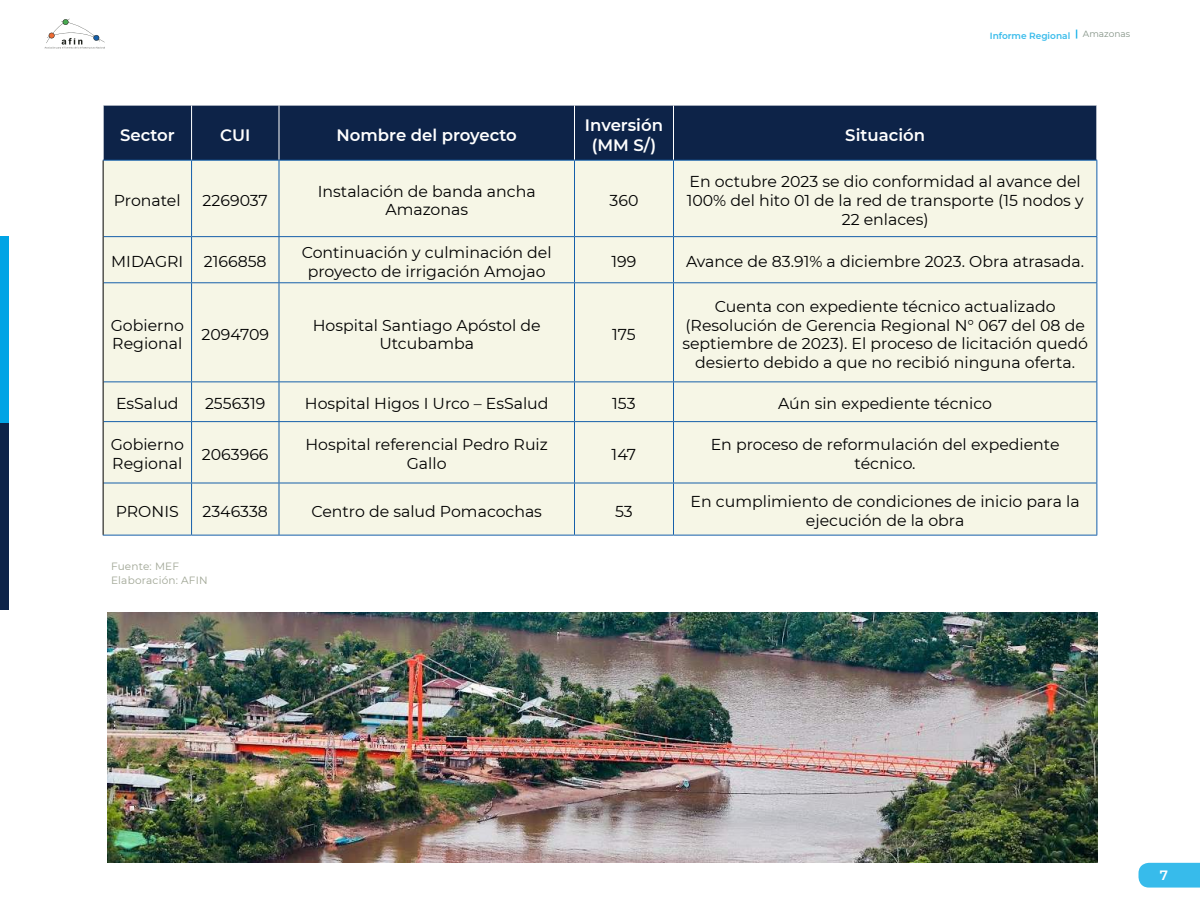
<style>
.page{position:relative;width:1200px;height:900px;background:#fff}
.page>*{position:absolute;margin:0;border:0;box-sizing:border-box;transform-origin:0 0}
.t1{font:600 16.5px/19.8px "Montserrat";color:#fff;text-align:center}
.t2{font:15.75px/18.9px "Montserrat";color:#000;text-align:center}
.t3{font:600 13.5px "Montserrat";color:#fff}
.t4{font:10.5px/14.4px "Montserrat";letter-spacing:.02em;color:#9fa594}
.t5{font:600 9px "Montserrat";color:#37bbeb}
.t6{font:9px "Montserrat";color:#849386}
</style>
<div class="page">
<svg style="left:1138px;top:863px;width:62px;height:25px;background:#41beec"></svg>
<svg style="left:45px;top:19px;width:60px;height:30px"></svg>
<div style="left:0;top:237px;width:9px;height:186px;background:#01a4e5"></div>
<div style="left:0;top:423px;width:9px;height:187px;background:#0d2348"></div>
<div style="left:104px;top:106px;width:992px;height:54px;background:#0d2348"></div>
<div style="left:104px;top:161px;width:992px;height:374px;background:#f6f6e6"></div>
<hr style="left:191px;top:105px;width:1px;height:55px;background:#fff">
<hr style="left:279px;top:105px;width:1px;height:55px;background:#fff">
<hr style="left:574px;top:105px;width:1px;height:55px;background:#fff">
<hr style="left:673px;top:105px;width:1px;height:55px;background:#fff">
<hr style="left:103px;top:160px;width:89px;height:1px;background:#155faa">
<hr style="left:192px;top:160px;width:87px;height:1px;background:#155faa">
<hr style="left:191px;top:161px;width:1px;height:75px;background:#155faa">
<hr style="left:279px;top:160px;width:295px;height:1px;background:#155faa">
<hr style="left:279px;top:161px;width:1px;height:75px;background:#155faa">
<hr style="left:574px;top:160px;width:100px;height:1px;background:#155faa">
<hr style="left:574px;top:161px;width:1px;height:75px;background:#155faa">
<hr style="left:674px;top:160px;width:423px;height:1px;background:#155faa">
<hr style="left:673px;top:161px;width:1px;height:75px;background:#155faa">
<hr style="left:1096px;top:161px;width:1px;height:75px;background:#155faa">
<hr style="left:104px;top:236px;width:88px;height:1px;background:#155faa">
<hr style="left:192px;top:236px;width:87px;height:1px;background:#155faa">
<hr style="left:191px;top:237px;width:1px;height:45px;background:#155faa">
<hr style="left:279px;top:236px;width:295px;height:1px;background:#155faa">
<hr style="left:279px;top:237px;width:1px;height:45px;background:#155faa">
<hr style="left:574px;top:236px;width:100px;height:1px;background:#155faa">
<hr style="left:574px;top:237px;width:1px;height:45px;background:#155faa">
<hr style="left:674px;top:236px;width:423px;height:1px;background:#155faa">
<hr style="left:673px;top:237px;width:1px;height:45px;background:#155faa">
<hr style="left:1096px;top:237px;width:1px;height:45px;background:#155faa">
<hr style="left:104px;top:282px;width:88px;height:1px;background:#155faa">
<hr style="left:192px;top:282px;width:87px;height:1px;background:#155faa">
<hr style="left:191px;top:283px;width:1px;height:98px;background:#155faa">
<hr style="left:279px;top:282px;width:295px;height:1px;background:#155faa">
<hr style="left:279px;top:283px;width:1px;height:98px;background:#155faa">
<hr style="left:574px;top:282px;width:100px;height:1px;background:#155faa">
<hr style="left:574px;top:283px;width:1px;height:98px;background:#155faa">
<hr style="left:674px;top:282px;width:423px;height:1px;background:#155faa">
<hr style="left:673px;top:283px;width:1px;height:98px;background:#155faa">
<hr style="left:1096px;top:283px;width:1px;height:98px;background:#155faa">
<hr style="left:104px;top:381px;width:88px;height:1px;background:#155faa">
<hr style="left:192px;top:381px;width:87px;height:1px;background:#155faa">
<hr style="left:191px;top:382px;width:1px;height:39px;background:#155faa">
<hr style="left:279px;top:381px;width:295px;height:1px;background:#155faa">
<hr style="left:279px;top:382px;width:1px;height:39px;background:#155faa">
<hr style="left:574px;top:381px;width:100px;height:1px;background:#155faa">
<hr style="left:574px;top:382px;width:1px;height:39px;background:#155faa">
<hr style="left:674px;top:381px;width:423px;height:1px;background:#155faa">
<hr style="left:673px;top:382px;width:1px;height:39px;background:#155faa">
<hr style="left:1096px;top:382px;width:1px;height:39px;background:#155faa">
<hr style="left:104px;top:421px;width:88px;height:1px;background:#155faa">
<hr style="left:192px;top:421px;width:87px;height:1px;background:#155faa">
<hr style="left:191px;top:422px;width:1px;height:61px;background:#155faa">
<hr style="left:279px;top:421px;width:295px;height:1px;background:#155faa">
<hr style="left:279px;top:422px;width:1px;height:61px;background:#155faa">
<hr style="left:574px;top:421px;width:100px;height:1px;background:#155faa">
<hr style="left:574px;top:422px;width:1px;height:61px;background:#155faa">
<hr style="left:674px;top:421px;width:423px;height:1px;background:#155faa">
<hr style="left:673px;top:422px;width:1px;height:61px;background:#155faa">
<hr style="left:1096px;top:422px;width:1px;height:61px;background:#155faa">
<hr style="left:104px;top:483px;width:88px;height:1px;background:#155faa">
<hr style="left:192px;top:483px;width:87px;height:1px;background:#155faa">
<hr style="left:191px;top:483px;width:1px;height:52px;background:#155faa">
<hr style="left:279px;top:483px;width:295px;height:1px;background:#155faa">
<hr style="left:279px;top:483px;width:1px;height:52px;background:#155faa">
<hr style="left:574px;top:483px;width:100px;height:1px;background:#155faa">
<hr style="left:574px;top:483px;width:1px;height:52px;background:#155faa">
<hr style="left:674px;top:483px;width:423px;height:1px;background:#155faa">
<hr style="left:673px;top:483px;width:1px;height:52px;background:#155faa">
<hr style="left:1096px;top:483px;width:1px;height:52px;background:#155faa">
<hr style="left:103px;top:535px;width:89px;height:1px;background:#155faa">
<hr style="left:192px;top:535px;width:87px;height:1px;background:#155faa">
<hr style="left:279px;top:535px;width:295px;height:1px;background:#155faa">
<hr style="left:574px;top:535px;width:100px;height:1px;background:#155faa">
<hr style="left:674px;top:535px;width:423px;height:1px;background:#155faa">
<hr style="left:103px;top:161px;width:1px;height:76px;background:#000">
<hr style="left:103px;top:237px;width:1px;height:46px;background:#000">
<hr style="left:103px;top:283px;width:1px;height:99px;background:#000">
<hr style="left:103px;top:382px;width:1px;height:40px;background:#000">
<hr style="left:103px;top:422px;width:1px;height:61px;background:#000">
<hr style="left:103px;top:483px;width:1px;height:52px;background:#000">
<img style="left:107px;top:612px;width:990px;height:251px">
<p class="t1" style="left:120px;top:124px;width:56px">Sector</p>
<p class="t1" style="left:220px;top:124px;width:32px">CUI</p>
<p class="t1" style="left:337px;top:124px;width:182px">Nombre del proyecto</p>
<p class="t1" style="left:585px;top:114px;width:80px">Inversión (MM S/)</p>
<p class="t1" style="left:845px;top:124px;width:81px">Situación</p>
<p class="t5" style="left:990px;top:29px;width:82px">Informe Regional</p>
<p class="t6" style="left:1083px;top:28px;width:49px">Amazonas</p>
<p class="t2" style="left:114px;top:190px;width:68px">Pronatel</p>
<p class="t2" style="left:203px;top:190px;width:67px">2269037</p>
<p class="t2" style="left:318px;top:181px;width:219px">Instalación de banda ancha<br>Amazonas</p>
<p class="t2" style="left:610px;top:190px;width:30px">360</p>
<p class="t2" style="left:687px;top:172px;width:398px">En octubre 2023 se dio conformidad al avance del<br>100% del hito 01 de la red de transporte (15 nodos y<br>22 enlaces)</p>
<p class="t2" style="left:111px;top:252px;width:74px">MIDAGRI</p>
<p class="t2" style="left:204px;top:252px;width:64px">2166858</p>
<p class="t2" style="left:302px;top:242px;width:251px">Continuación y culminación del proyecto de irrigación Amojao</p>
<p class="t2" style="left:612px;top:252px;width:26px">199</p>
<p class="t2" style="left:686px;top:252px;width:400px">Avance de 83.91% a diciembre 2023. Obra atrasada.</p>
<p class="t2" style="left:111px;top:315px;width:75px;text-align:left">Gobierno<br>Regional</p>
<p class="t2" style="left:202px;top:324px;width:69px">2094709</p>
<p class="t2" style="left:313px;top:315px;width:229px">Hospital Santiago Apóstol de<br>Utcubamba</p>
<p class="t2" style="left:612px;top:324px;width:25px">175</p>
<p class="t2" style="left:682px;top:296px;width:407px">Cuenta con expediente técnico actualizado (Resolución de Gerencia Regional N° 067 del 08 de septiembre de 2023). El proceso de licitación quedó desierto debido a que no recibió ninguna oferta.</p>
<p class="t2" style="left:116px;top:394px;width:64px">EsSalud</p>
<p class="t2" style="left:205px;top:394px;width:62px">2556319</p>
<p class="t2" style="left:305px;top:394px;width:245px">Hospital Higos I Urco – EsSalud</p>
<p class="t2" style="left:612px;top:394px;width:25px">153</p>
<p class="t2" style="left:778px;top:394px;width:215px">Aún sin expediente técnico</p>
<p class="t2" style="left:111px;top:435px;width:75px;text-align:left">Gobierno<br>Regional</p>
<p class="t2" style="left:202px;top:444px;width:68px">2063966</p>
<p class="t2" style="left:305px;top:435px;width:244px">Hospital referencial Pedro Ruiz<br>Gallo</p>
<p class="t2" style="left:612px;top:444px;width:26px">147</p>
<p class="t2" style="left:711px;top:435px;width:350px">En proceso de reformulación del expediente técnico.</p>
<p class="t2" style="left:116px;top:501px;width:64px">PRONIS</p>
<p class="t2" style="left:202px;top:501px;width:67px">2346338</p>
<p class="t2" style="left:311px;top:501px;width:232px">Centro de salud Pomacochas</p>
<p class="t2" style="left:615px;top:501px;width:19px">53</p>
<p class="t2" style="left:691px;top:492px;width:391px">En cumplimiento de condiciones de inicio para la ejecución de la obra</p>
<p class="t4" style="left:111px;top:559px;width:98px">Fuente: MEF<br>Elaboración: AFIN</p>
<p class="t3" style="left:1160px;top:865px;width:10px">7</p>
</div>
